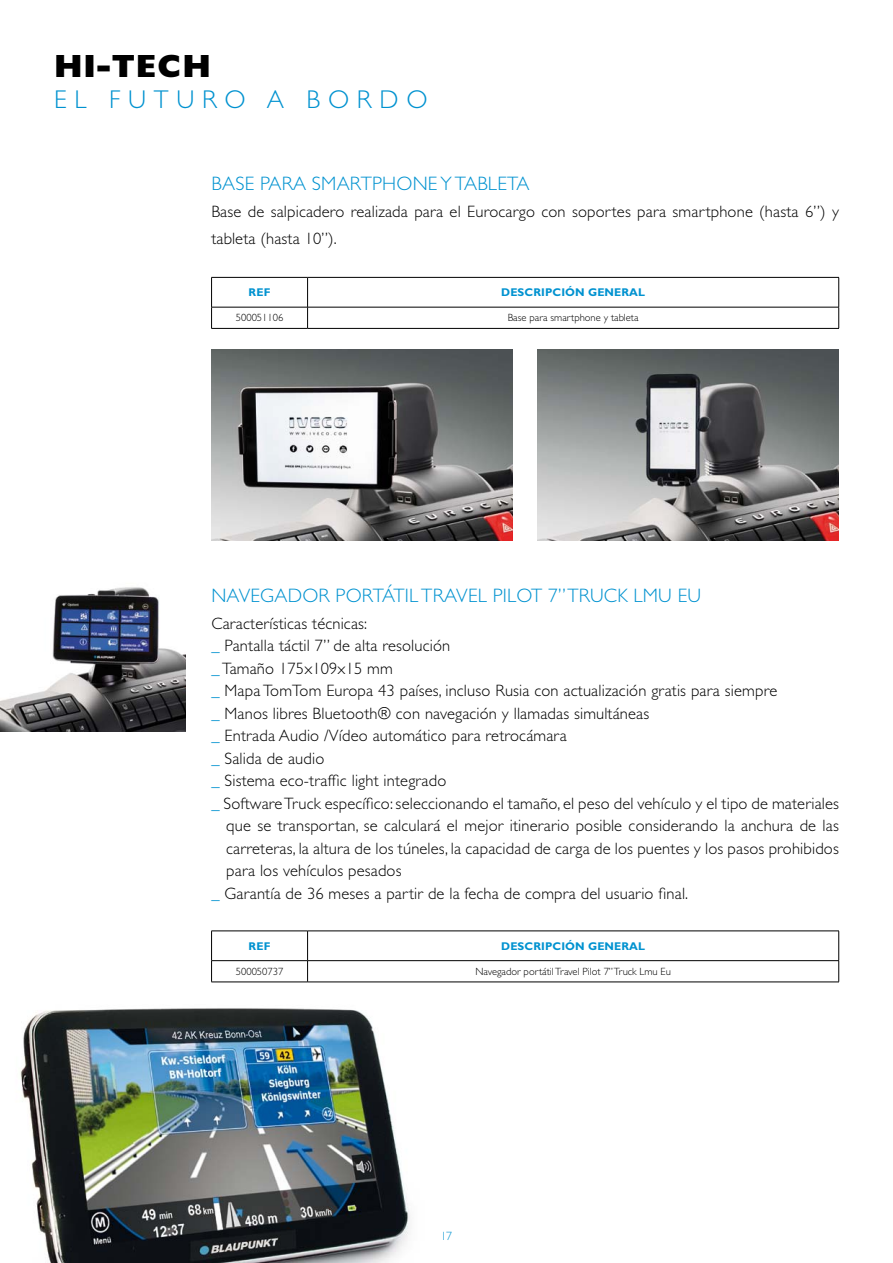
<style>
.page{position:relative;width:893px;height:1263px;background:#fff}
.page>*{position:absolute;margin:0;border:0;box-sizing:border-box;transform-origin:0 0}
.t1{font:800 32.25px "Gill Sans Std";letter-spacing:.025em;color:#000}
.t2{font:300 25.8px "Gill Sans Std";color:#0092d0}
.t3{font:300 19.5px "Gill Sans Std";letter-spacing:.01em;color:#0092d0}
.t4{font:300 16.5px/27px "Gill Sans Std";letter-spacing:.01em;color:#000}
.t5{font:300 12px "Gill Sans Std";color:#0092d0}
.t6{font:700 11.25px "Gill Sans Std";letter-spacing:.01em;color:#0092d0}
.t7{font:300 10.5px "Gill Sans Std";color:#000}
.s1{color:#0092d0}
</style>
<div class="page">
<img style="left:211px;top:350px;width:301px;height:190px">
<img style="left:538px;top:350px;width:301px;height:190px">
<img style="left:0;top:587px;width:186px;height:145px">
<img style="left:20px;top:1008px;width:390px;height:255px">
<hr style="left:211px;top:328px;width:97px;height:1px;background:#000">
<hr style="left:308px;top:328px;width:531px;height:1px;background:#000">
<hr style="left:211px;top:277px;width:97px;height:1px;background:#000">
<hr style="left:308px;top:277px;width:531px;height:1px;background:#000">
<hr style="left:211px;top:307px;width:97px;height:1px;background:#000">
<hr style="left:308px;top:307px;width:531px;height:1px;background:#000">
<svg style="left:211px;top:278px;width:1px;height:50px"></svg>
<svg style="left:307px;top:278px;width:1px;height:50px"></svg>
<svg style="left:838px;top:278px;width:1px;height:50px"></svg>
<hr style="left:211px;top:982px;width:97px;height:1px;background:#000">
<hr style="left:308px;top:982px;width:531px;height:1px;background:#000">
<hr style="left:211px;top:931px;width:97px;height:1px;background:#000">
<hr style="left:308px;top:931px;width:531px;height:1px;background:#000">
<hr style="left:211px;top:960px;width:97px;height:1px;background:#000">
<hr style="left:308px;top:960px;width:531px;height:1px;background:#000">
<svg style="left:211px;top:931px;width:1px;height:51px"></svg>
<svg style="left:307px;top:931px;width:1px;height:51px"></svg>
<svg style="left:838px;top:931px;width:1px;height:51px"></svg>
<h1 class="t1" style="left:54px;top:47px;width:158px">HI-TECH</h1>
<h2 class="t2" style="left:54px;top:84px;width:79px">El futuro</h2>
<h2 class="t2" style="left:267px;top:84px;width:65px">a bordo</h2>
<p class="t3" style="left:211px;top:173px;width:23px">Base</p>
<p class="t3" style="left:260px;top:173px;width:13px">para</p>
<p class="t3" style="left:312px;top:173px;width:14px">smartphone</p>
<p class="t3" style="left:440px;top:173px;width:27px">y tableta</p>
<p class="t4" style="left:211px;top:199px;width:629px">Base de salpicadero realizada para el Eurocargo con soportes para smartphone (hasta 6’’) y tableta (hasta 10’’).</p>
<p class="t6" style="left:249px;top:286px;width:23px">REF</p>
<p class="t6" style="left:501px;top:286px;width:145px">DESCRIPCIÓN GENERAL</p>
<p class="t7" style="left:236px;top:312px;width:49px">500051106</p>
<p class="t7" style="left:508px;top:312px;width:132px">Base para smartphone y tableta</p>
<p class="t3" style="left:211px;top:584px;width:491px">NAVEGADOR PORTÁTIL TRAVEL PILOT 7” TRUCK LMU EU</p>
<p class="t4" style="left:211px;top:610px;width:157px">Características técnicas:</p>
<p class="t4" style="left:211px;top:632px;width:240px"><span class="s1">_</span> Pantalla táctil 7” de alta resolución</p>
<p class="t4" style="left:211px;top:655px;width:183px"><span class="s1">_</span> Tamaño 175x109x15 mm</p>
<p class="t4" style="left:211px;top:677px;width:567px"><span class="s1">_</span> Mapa TomTom Europa 43 países, incluso Rusia con actualización gratis para siempre</p>
<p class="t4" style="left:211px;top:700px;width:439px"><span class="s1">_</span> Manos libres Bluetooth® con navegación y llamadas simultáneas</p>
<p class="t4" style="left:211px;top:722px;width:357px"><span class="s1">_</span> Entrada Audio /Vídeo automático para retrocámara</p>
<p class="t4" style="left:211px;top:745px;width:115px"><span class="s1">_</span> Salida de audio</p>
<p class="t4" style="left:211px;top:767px;width:237px"><span class="s1">_</span> Sistema eco-traffic light integrado</p>
<p class="t4" style="left:211px;top:790px;width:629px"><span class="s1">_</span> Software Truck específico: seleccionando el tamaño, el peso del vehículo y el tipo de materiales</p>
<p class="t4" style="left:226px;top:812px;width:614px">que se transportan, se calculará el mejor itinerario posible considerando la anchura de las</p>
<p class="t4" style="left:226px;top:835px;width:614px">carreteras, la altura de los túneles, la capacidad de carga de los puentes y los pasos prohibidos</p>
<p class="t4" style="left:226px;top:857px;width:177px">para los vehículos pesados</p>
<p class="t4" style="left:211px;top:880px;width:478px"><span class="s1">_</span> Garantía de 36 meses a partir de la fecha de compra del usuario final.</p>
<p class="t6" style="left:249px;top:939px;width:23px">REF</p>
<p class="t6" style="left:501px;top:939px;width:145px">DESCRIPCIÓN GENERAL</p>
<p class="t7" style="left:236px;top:965px;width:49px">500050737</p>
<p class="t7" style="left:475px;top:965px;width:197px">Navegador portátil Travel Pilot 7” Truck Lmu Eu</p>
<p class="t5" style="left:441px;top:1229px;width:13px">17</p>
</div>
